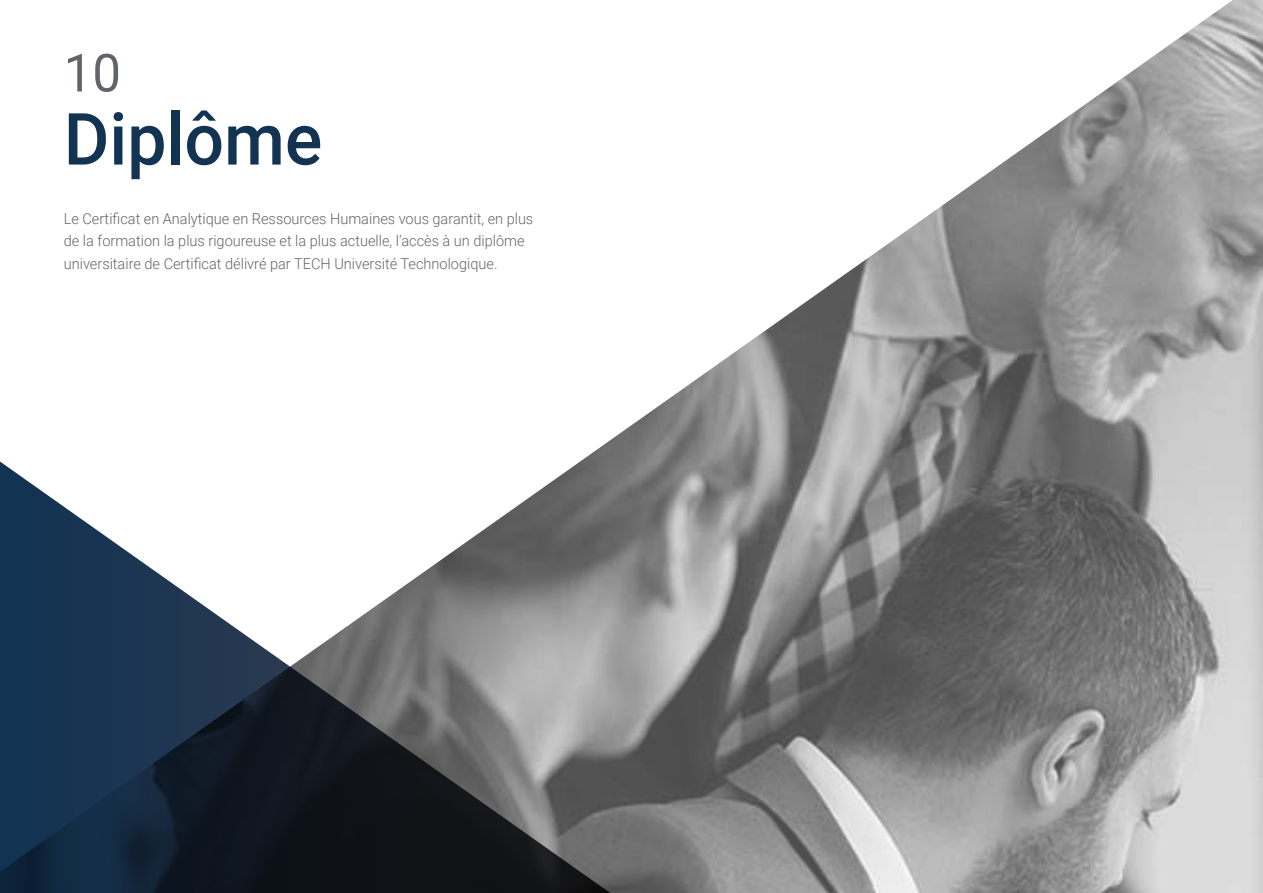
<style>
.page{position:relative;width:1263px;height:893px;background:#fff}
.page>*{position:absolute;margin:0;border:0;box-sizing:border-box;transform-origin:0 0}
.t1{font:500 72px "Roboto";color:#123352}
.t2{font:52.5px "Roboto";color:#61646a}
.t3{font:300 15px/22.5px "Roboto";color:#646669}
.s1{color:#61646a}
</style>
<div class="page">
<img style="left:602px;top:0;width:661px;height:893px">
<svg style="left:0;top:446px;width:640px;height:447px"></svg>
<h2 class="t2" style="left:64px;top:36px;width:59px">10</h2>
<h1 class="t1" style="left:64px;top:89px;width:260px">Diplôme</h1>
<p class="t3" style="left:64px;top:207px;width:471px">Le <span class="s1">Certificat en Analytique en Ressources Humaines</span> vous garantit, en plus de la formation la plus rigoureuse et la plus actuelle, l’accès à un diplôme universitaire de <span class="s1">Certificat</span> délivré par TECH Université Technologique.</p>
</div>
